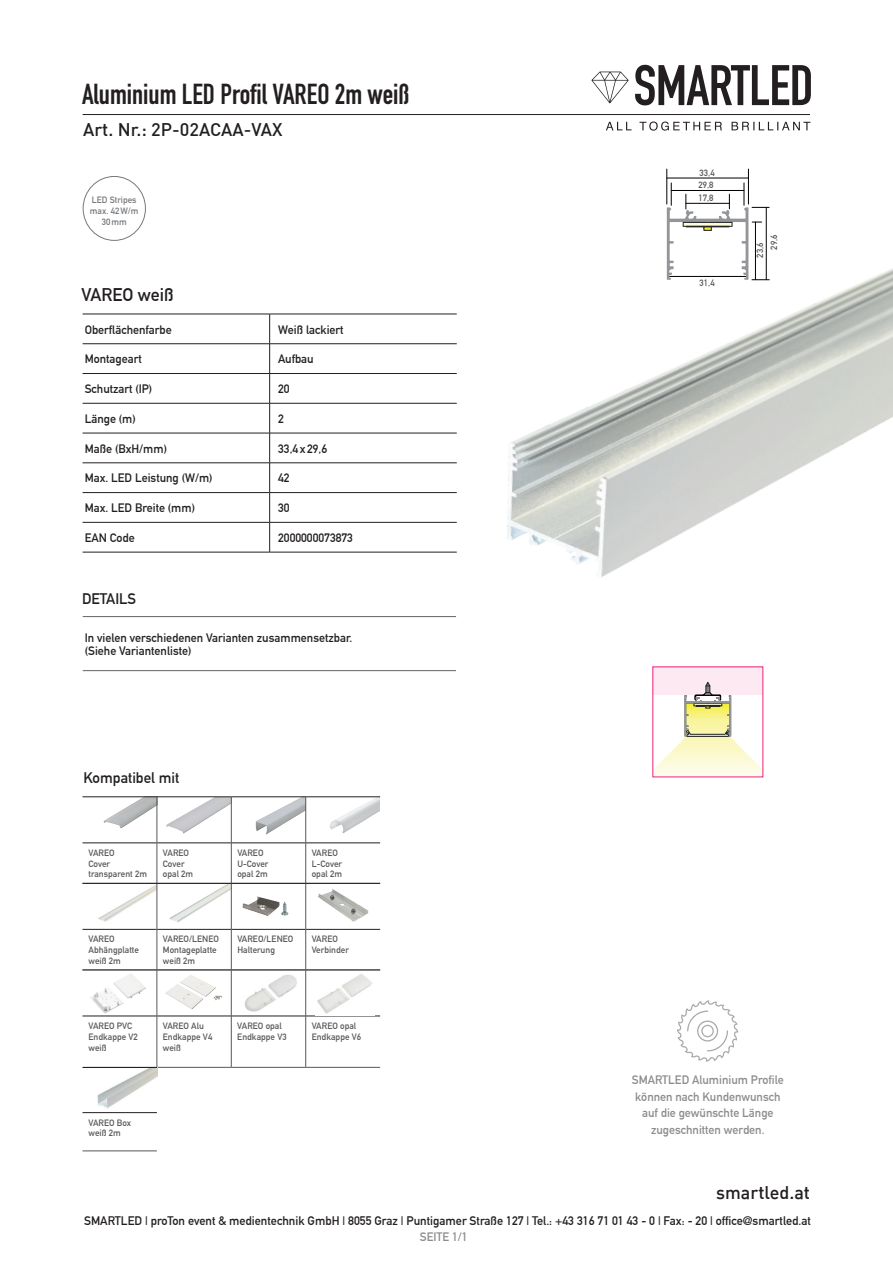
<style>
.page{position:relative;width:893px;height:1263px;background:#fff}
.page>*{position:absolute;margin:0;border:0;box-sizing:border-box;transform-origin:0 0}
.t1{font:700 28.5px "DIN Condensed";color:#231f20}
.t2{font:500 18px "DIN";color:#231f20}
.t3{font:700 18px "DIN Alternate";color:#231f20}
.t4{font:700 15px "DIN Alternate";color:#231f20}
.t5{font:700 12.15px "DIN Alternate";color:#231f20}
.t6{font:700 12px/13.5px "DIN Alternate";color:#231f20}
.t7{font:700 12px/16.5px "DIN Alternate";color:#8a8c8f;text-align:center}
.t8{font:700 9px/10.8px "DIN Alternate";letter-spacing:.005em;color:#57585a}
.t9{font:700 9px/10.8px "DIN Alternate";color:#76787b;text-align:center}
</style>
<div class="page">
<img style="left:158px;top:884px;width:73px;height:45px">
<img style="left:82px;top:881px;width:75px;height:45px">
<hr style="left:82px;top:1016px;width:75px;height:1px;background:#231f20">
<hr style="left:157px;top:1016px;width:74px;height:1px;background:#231f20">
<hr style="left:231px;top:1016px;width:75px;height:1px;background:#231f20">
<hr style="left:306px;top:1016px;width:74px;height:1px;background:#231f20">
<hr style="left:157px;top:1067px;width:74px;height:1px;background:#57585a">
<hr style="left:231px;top:1067px;width:75px;height:1px;background:#57585a">
<hr style="left:306px;top:1067px;width:74px;height:1px;background:#57585a">
<hr style="left:157px;top:970px;width:1px;height:46px;background:#57585a">
<hr style="left:231px;top:970px;width:1px;height:46px;background:#57585a">
<hr style="left:157px;top:1016px;width:1px;height:51px;background:#57585a">
<hr style="left:231px;top:1016px;width:1px;height:51px;background:#57585a">
<hr style="left:305px;top:970px;width:1px;height:46px;background:#57585a">
<hr style="left:305px;top:1016px;width:1px;height:51px;background:#57585a">
<hr style="left:82px;top:969px;width:75px;height:1px;background:#231f20">
<hr style="left:157px;top:969px;width:74px;height:1px;background:#231f20">
<hr style="left:231px;top:969px;width:75px;height:1px;background:#231f20">
<hr style="left:306px;top:969px;width:74px;height:1px;background:#231f20">
<hr style="left:83px;top:114px;width:727px;height:1px;background:#231f20">
<svg style="left:591px;top:72px;width:38px;height:31px"></svg>
<svg style="left:606px;top:122px;width:204px;height:9px"></svg>
<svg style="left:635px;top:65px;width:176px;height:40px"></svg>
<svg style="left:83px;top:315px;width:368px;height:88px"></svg>
<hr style="left:83px;top:403px;width:187px;height:1px;background:#231f20">
<hr style="left:270px;top:403px;width:187px;height:1px;background:#231f20">
<hr style="left:269px;top:403px;width:1px;height:30px;background:#231f20">
<hr style="left:83px;top:433px;width:187px;height:1px;background:#231f20">
<hr style="left:270px;top:433px;width:187px;height:1px;background:#231f20">
<hr style="left:269px;top:433px;width:1px;height:30px;background:#231f20">
<hr style="left:83px;top:463px;width:187px;height:1px;background:#231f20">
<hr style="left:270px;top:463px;width:187px;height:1px;background:#231f20">
<hr style="left:83px;top:492px;width:187px;height:1px;background:#231f20">
<hr style="left:270px;top:492px;width:187px;height:1px;background:#231f20">
<svg style="left:269px;top:463px;width:1px;height:59px"></svg>
<hr style="left:83px;top:522px;width:187px;height:1px;background:#231f20">
<hr style="left:270px;top:522px;width:187px;height:1px;background:#231f20">
<hr style="left:269px;top:522px;width:1px;height:30px;background:#231f20">
<hr style="left:83px;top:552px;width:187px;height:1px;background:#231f20">
<hr style="left:270px;top:552px;width:187px;height:1px;background:#231f20">
<hr style="left:83px;top:314px;width:187px;height:1px;background:#231f20">
<hr style="left:270px;top:314px;width:187px;height:1px;background:#231f20">
<div style="left:83px;top:176px;width:63px;height:65px;border:1px solid #76787b;border-radius:50%"></div>
<img style="left:451px;top:180px;width:442px;height:397px">
<svg style="left:654px;top:668px;width:107px;height:107px"></svg>
<img style="left:82px;top:797px;width:75px;height:32px">
<img style="left:242px;top:896px;width:47px;height:20px">
<img style="left:90px;top:973px;width:56px;height:40px">
<img style="left:165px;top:975px;width:57px;height:34px">
<img style="left:245px;top:974px;width:52px;height:38px">
<img style="left:317px;top:974px;width:55px;height:40px">
<img style="left:318px;top:889px;width:51px;height:33px">
<img style="left:97px;top:1068px;width:60px;height:41px">
<hr style="left:82px;top:1112px;width:75px;height:1px;background:#231f20">
<hr style="left:82px;top:1150px;width:75px;height:1px;background:#57585a">
<hr style="left:82px;top:1067px;width:75px;height:1px;background:#231f20">
<hr style="left:83px;top:616px;width:373px;height:1px;background:#636366">
<hr style="left:83px;top:670px;width:373px;height:1px;background:#636366">
<svg style="left:677px;top:1000px;width:61px;height:62px"></svg>
<img style="left:155px;top:798px;width:76px;height:58px">
<img style="left:306px;top:797px;width:74px;height:41px">
<img style="left:233px;top:797px;width:72px;height:46px">
<hr style="left:82px;top:843px;width:75px;height:1px;background:#231f20">
<hr style="left:157px;top:843px;width:74px;height:1px;background:#231f20">
<hr style="left:231px;top:843px;width:75px;height:1px;background:#231f20">
<hr style="left:306px;top:843px;width:74px;height:1px;background:#231f20">
<hr style="left:157px;top:797px;width:1px;height:46px;background:#57585a">
<hr style="left:231px;top:797px;width:1px;height:46px;background:#57585a">
<hr style="left:157px;top:843px;width:1px;height:40px;background:#57585a">
<hr style="left:231px;top:843px;width:1px;height:40px;background:#57585a">
<hr style="left:305px;top:797px;width:1px;height:46px;background:#57585a">
<hr style="left:305px;top:843px;width:1px;height:40px;background:#57585a">
<hr style="left:82px;top:796px;width:75px;height:1px;background:#231f20">
<hr style="left:157px;top:796px;width:74px;height:1px;background:#231f20">
<hr style="left:231px;top:796px;width:75px;height:1px;background:#231f20">
<hr style="left:306px;top:796px;width:74px;height:1px;background:#231f20">
<hr style="left:82px;top:929px;width:75px;height:1px;background:#231f20">
<hr style="left:157px;top:929px;width:74px;height:1px;background:#231f20">
<hr style="left:231px;top:929px;width:75px;height:1px;background:#231f20">
<hr style="left:306px;top:929px;width:74px;height:1px;background:#231f20">
<hr style="left:82px;top:970px;width:75px;height:1px;background:#57585a">
<hr style="left:157px;top:970px;width:74px;height:1px;background:#57585a">
<hr style="left:231px;top:970px;width:75px;height:1px;background:#57585a">
<hr style="left:306px;top:970px;width:74px;height:1px;background:#57585a">
<hr style="left:157px;top:884px;width:1px;height:45px;background:#57585a">
<hr style="left:157px;top:929px;width:1px;height:41px;background:#57585a">
<hr style="left:82px;top:883px;width:75px;height:1px;background:#231f20">
<hr style="left:157px;top:883px;width:74px;height:1px;background:#231f20">
<hr style="left:231px;top:883px;width:75px;height:1px;background:#231f20">
<hr style="left:306px;top:883px;width:74px;height:1px;background:#231f20">
<hr style="left:231px;top:884px;width:1px;height:45px;background:#57585a">
<hr style="left:231px;top:929px;width:1px;height:41px;background:#57585a">
<hr style="left:305px;top:884px;width:1px;height:45px;background:#57585a">
<hr style="left:305px;top:929px;width:1px;height:41px;background:#57585a">
<hr style="left:667px;top:169px;width:1px;height:35px;background:#000001">
<hr style="left:748px;top:169px;width:1px;height:35px;background:#000001">
<hr style="left:667px;top:178px;width:81px;height:1px;background:#000001">
<svg style="left:667px;top:183px;width:103px;height:98px"></svg>
<h1 class="t1" style="left:82px;top:75px;width:329px">Aluminium LED Profil VAREO 2m weiß</h1>
<h2 class="t2" style="left:83px;top:118px;width:201px">Art. Nr.: 2P-02ACAA-VAX</h2>
<p class="t9" style="left:90px;top:194px;width:50px">LED Stripes max. 42W/m<br>30mm</p>
<h2 class="t3" style="left:82px;top:281px;width:94px">VAREO weiß</h2>
<h3 class="t6" style="left:85px;top:322px;width:89px">Oberflächenfarbe</h3>
<h3 class="t6" style="left:278px;top:322px;width:67px">Weiß lackiert</h3>
<h3 class="t6" style="left:85px;top:351px;width:59px">Montageart</h3>
<h3 class="t6" style="left:278px;top:351px;width:37px">Aufbau</h3>
<h3 class="t6" style="left:85px;top:381px;width:69px">Schutzart (IP)</h3>
<h3 class="t6" style="left:278px;top:381px;width:13px">20</h3>
<h3 class="t6" style="left:85px;top:411px;width:53px">Länge (m)</h3>
<h3 class="t6" style="left:278px;top:411px;width:7px">2</h3>
<h3 class="t6" style="left:85px;top:441px;width:84px">Maße (BxH/mm)</h3>
<h3 class="t6" style="left:278px;top:441px;width:51px">33,4 x 29,6</h3>
<h3 class="t6" style="left:85px;top:470px;width:129px">Max. LED Leistung (W/m)</h3>
<h3 class="t6" style="left:278px;top:470px;width:13px">42</h3>
<h3 class="t6" style="left:85px;top:500px;width:112px">Max. LED Breite (mm)</h3>
<h3 class="t6" style="left:278px;top:500px;width:13px">30</h3>
<h3 class="t6" style="left:85px;top:530px;width:51px">EAN Code</h3>
<h3 class="t6" style="left:278px;top:530px;width:76px">2000000073873</h3>
<h3 class="t4" style="left:82px;top:587px;width:56px">DETAILS</h3>
<h3 class="t6" style="left:85px;top:630px;width:269px">In vielen verschiedenen Varianten zusammensetzbar. (Siehe Variantenliste)</h3>
<h3 class="t4" style="left:83px;top:766px;width:97px">Kompatibel mit</h3>
<p class="t8" style="left:88px;top:847px;width:60px">VAREO<br>Cover transparent 2m</p>
<p class="t8" style="left:163px;top:847px;width:32px">VAREO<br>Cover opal 2m</p>
<p class="t8" style="left:237px;top:847px;width:33px">VAREO<br>U-Cover opal 2m</p>
<p class="t8" style="left:312px;top:847px;width:32px">VAREO<br>L-Cover opal 2m</p>
<p class="t8" style="left:88px;top:933px;width:52px">VAREO<br>Abhängplatte weiß 2m</p>
<p class="t8" style="left:163px;top:933px;width:58px">VAREO/LENEO<br>Montageplatte weiß 2m</p>
<p class="t8" style="left:237px;top:933px;width:58px">VAREO/LENEO<br>Halterung</p>
<p class="t8" style="left:312px;top:933px;width:39px">VAREO<br>Verbinder</p>
<p class="t8" style="left:88px;top:1020px;width:51px">VAREO PVC<br>Endkappe V2 weiß</p>
<p class="t8" style="left:163px;top:1020px;width:51px">VAREO Alu<br>Endkappe V4 weiß</p>
<p class="t8" style="left:237px;top:1020px;width:51px">VAREO opal<br>Endkappe V3</p>
<p class="t8" style="left:312px;top:1020px;width:51px">VAREO opal<br>Endkappe V6</p>
<p class="t8" style="left:88px;top:1116px;width:44px">VAREO Box weiß 2m</p>
<p class="t8" style="left:699px;top:167px;width:17px">33,4</p>
<p class="t8" style="left:698px;top:178px;width:17px;line-height:12.6px">29,8<br>17,8</p>
<p class="t8" style="left:699px;top:277px;width:17px">31,4</p>
<p class="t8" style="left:752px;top:250px;width:17px;line-height:14px;text-indent:-8px;rotate:-90deg">23,6<br>29,6</p>
<h3 class="t7" style="left:632px;top:1071px;width:153px">SMARTLED Aluminium Profile können nach Kundenwunsch auf die gewünschte Länge zugeschnitten werden.</h3>
<h2 class="t2" style="left:716px;top:1181px;width:95px">smartled.at</h2>
<h3 class="t5" style="left:84px;top:1211px;width:728px">SMARTLED | proTon event &amp; medientechnik GmbH | 8055 Graz | Puntigamer Straße 127 | Tel.: +43 316 71 01 43 - 0 | Fax: - 20 | office@smartled.at</h3>
<h3 class="t7" style="left:420px;top:1228px;width:49px">SEITE 1/1</h3>
</div>
